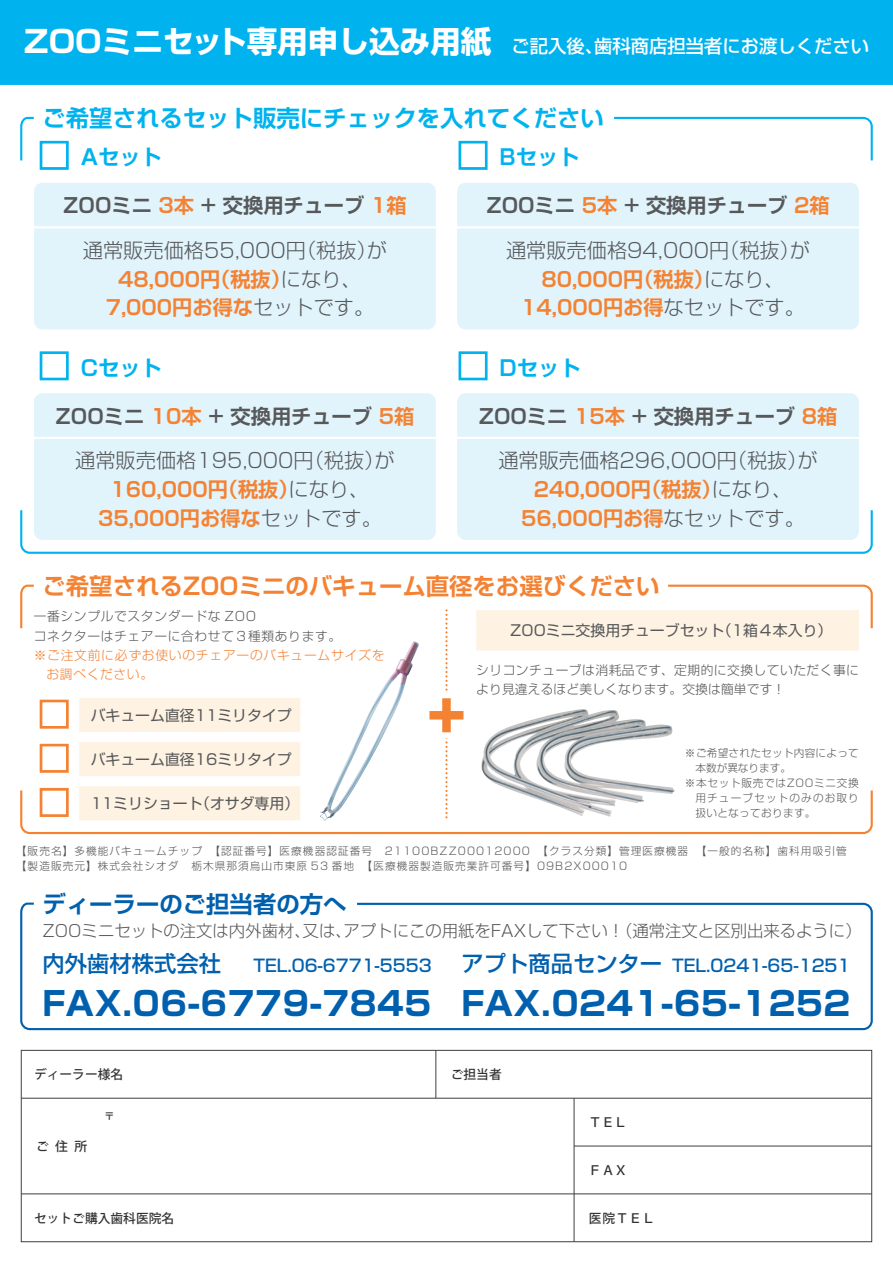
<style>
.page{position:relative;width:893px;height:1263px;background:#fff}
.page>*{position:absolute;margin:0;border:0;box-sizing:border-box;transform-origin:0 0}
.t1{font:700 33px "Shin Go Pr 5";letter-spacing:.015em;color:#0160ae}
.t2{font:700 23.4px "Shin Go Pr 5 De";color:#f48233}
.t3{font:700 23.4px "Shin Go Pr 5 De";color:#00b3ef}
.t4{font:700 23.4px "Shin Go Pr 5 De";color:#0160ae}
.t5{font:500 22.35px "Shin Go Pr 5";color:#0160ae}
.t6{font:700 21.3px "Shin Go Pr 5 De";color:#00b3ef}
.t7{font:300 20.25px/28.7px "Shin Go Pr 5";color:#57585a;text-align:center}
.t8{font:700 20.25px "Shin Go Pr 5 De";color:#57585a}
.t9{font:500 18.3px "Shin Go Pr 5";color:#fff}
.t10{font:500 16.95px "Shin Go Pr 5";color:#0160ae}
.t11{font:300 16.35px "Shin Go Pr 5";color:#57585a}
.t12{font:14.85px "Shin Go Pr 5";color:#57585a}
.t13{font:300 12.75px/19.2px "Shin Go Pr 5";letter-spacing:.04em;color:#57585a}
.t14{font:500 12.75px "Koz Go Std";color:#333}
.t15{font:300 12.75px "Shin Go Pr 5";letter-spacing:.06em;color:#f48233}
.t16{font:300 10.65px/14.9px "Shin Go Pr 5";letter-spacing:.1em;color:#57585a}
.t17{font:300 10.65px "Shin Go Pr 5";letter-spacing:.025em;color:#57585a}
.t18{font:300 10.65px "Shin Go Pr 5";letter-spacing:.065em;color:#57585a}
.t19{font:300 10.65px "Shin Go Pr 5";letter-spacing:.03em;color:#57585a}
.t20{font:300 10.65px "Shin Go Pr 5";color:#57585a}
.t21{font:500 10.65px "Koz Go Std";color:#333}
.s1{font-weight:700;font-size:30.6px}
.s2{font-size:31.95px}
.s3{color:#f48233}
.s4{font-family:"Shin Go Pr 5 De";font-weight:700;color:#f48233}
.s5{font-family:"Shin Go Pr 5 De";font-weight:700;font-size:31.95px;color:#f48233}
.s6{font-size:22.35px}
</style>
<div class="page">
<div style="left:0;top:0;width:893px;height:85px;background:#00b3ef"></div>
<svg style="left:20px;top:510px;width:853px;height:43px"></svg>
<div style="left:34px;top:183px;width:402px;height:146px;background:#e1f4fc"></div>
<div style="left:457px;top:183px;width:402px;height:146px;background:#e1f4fc"></div>
<div style="left:34px;top:393px;width:402px;height:147px;background:#e1f4fc"></div>
<div style="left:457px;top:393px;width:402px;height:147px;background:#e1f4fc"></div>
<svg style="left:20px;top:902px;width:853px;height:127px"></svg>
<svg style="left:614px;top:116px;width:259px;height:45px"></svg>
<svg style="left:20px;top:116px;width:14px;height:45px"></svg>
<svg style="left:20px;top:584px;width:853px;height:249px"></svg>
<div style="left:476px;top:610px;width:383px;height:40px;background:#fef2e3"></div>
<div style="left:79px;top:698px;width:221px;height:34px;background:#fef2e3"></div>
<div style="left:79px;top:742px;width:221px;height:34px;background:#fef2e3"></div>
<div style="left:79px;top:786px;width:221px;height:34px;background:#fef2e3"></div>
<img style="left:480px;top:709px;width:195px;height:108px">
<img style="left:320px;top:641px;width:99px;height:180px">
<svg style="left:34px;top:225px;width:402px;height:5px"></svg>
<svg style="left:457px;top:225px;width:402px;height:5px"></svg>
<svg style="left:34px;top:436px;width:402px;height:4px"></svg>
<svg style="left:457px;top:436px;width:402px;height:4px"></svg>
<svg style="left:20px;top:1049px;width:853px;height:193px"></svg>
<p class="t9" style="left:24px;top:31px;width:847px"><span class="s1">ZOOミニセット専用申し込み用紙</span> ご記入後、歯科商店担当者にお渡しください</p>
<p class="t3" style="left:43px;top:99px;width:563px">ご希望されるセット販売にチェックを入れてください</p>
<p class="t6" style="left:38px;top:140px;width:125px"><span class="s2">□</span> Aセット</p>
<p class="t8" style="left:63px;top:189px;width:345px">ZOOミニ <span class="s3">3本</span> + 交換用チューブ <span class="s3">1箱</span></p>
<p class="t8" style="left:486px;top:189px;width:345px">ZOOミニ <span class="s3">5本</span> + 交換用チューブ <span class="s3">2箱</span></p>
<p class="t6" style="left:457px;top:140px;width:124px"><span class="s2">□</span> Bセット</p>
<p class="t7" style="left:83px;top:234px;width:306px">通常販売価格55,000円（税抜）が<br><span class="s4">48,000円（税抜）</span>になり、<br><span class="s4">7,000円お得な</span>セットです。</p>
<p class="t7" style="left:506px;top:234px;width:306px">通常販売価格94,000円（税抜）が<br><span class="s4">80,000円（税抜）</span>になり、<br><span class="s4">14,000円お得</span>なセットです。</p>
<p class="t6" style="left:38px;top:350px;width:125px"><span class="s2">□</span> Cセット</p>
<p class="t8" style="left:56px;top:399px;width:360px">ZOOミニ <span class="s3">10本</span> + 交換用チューブ <span class="s3">5箱</span></p>
<p class="t8" style="left:479px;top:399px;width:360px">ZOOミニ <span class="s3">15本</span> + 交換用チューブ <span class="s3">8箱</span></p>
<p class="t6" style="left:457px;top:350px;width:125px"><span class="s2">□</span> Dセット</p>
<p class="t7" style="left:75px;top:444px;width:321px">通常販売価格195,000円（税抜）が<br><span class="s4">160,000円（税抜）</span>になり、<br><span class="s4">35,000円お得な</span>セットです。</p>
<p class="t7" style="left:498px;top:444px;width:321px">通常販売価格296,000円（税抜）が<br><span class="s4">240,000円（税抜）</span>になり、<br><span class="s4">56,000円お得</span>なセットです。</p>
<p class="t2" style="left:43px;top:566px;width:619px">ご希望されるZOOミニのバキューム直径をお選びください</p>
<p class="t12" style="left:510px;top:618px;width:324px">ZOOミニ交換用チューブセット（1箱４本入り）</p>
<p class="t13" style="left:34px;top:606px;width:224px">一番シンプルでスタンダードな ZOO</p>
<p class="t13" style="left:34px;top:625px;width:309px">コネクターはチェアーに合わせて３種類あります。</p>
<p class="t15" style="left:34px;top:644px;width:352px">※ご注文前に必ずお使いのチェアーのバキュームサイズを</p>
<p class="t15" style="left:47px;top:663px;width:108px">お調べください。</p>
<p class="t13" style="left:476px;top:659px;width:384px">シリコンチューブは消耗品です、定期的に交換していただく事により見違えるほど美しくなります。交換は簡単です！</p>
<p class="t12" style="left:38px;top:703px;width:255px"><span class="s5">□</span> バキューム直径11ミリタイプ</p>
<p class="t12" style="left:38px;top:747px;width:255px"><span class="s5">□</span> バキューム直径16ミリタイプ</p>
<p class="t12" style="left:38px;top:791px;width:263px"><span class="s5">□</span> 11ミリショート（オサダ専用）</p>
<p class="t17" style="left:685px;top:744px;width:176px">※ご希望されたセット内容によって</p>
<p class="t20" style="left:695px;top:759px;width:97px">本数が異なります。</p>
<p class="t18" style="left:685px;top:774px;width:176px">※本セット販売ではZOOミニ交換</p>
<p class="t16" style="left:695px;top:789px;width:165px">用チューブセットのみのお取り</p>
<p class="t19" style="left:695px;top:804px;width:122px">扱いとなっております。</p>
<p class="t16" style="left:16px;top:843px;width:832px">【販売名】多機能バキュームチップ　【認証番号】医療機器認証番号　21100BZZ00012000　【クラス分類】管理医療機器　【一般的名称】歯科用吸引管【製造販売元】株式会社シオダ　栃木県那須烏山市東原 53 番地　【医療機器製造販売業許可番号】09B2X00010</p>
<p class="t4" style="left:43px;top:885px;width:306px">ディーラーのご担当者の方へ</p>
<p class="t11" style="left:43px;top:918px;width:821px">ZOOミニセットの注文は内外歯材、又は、アプトにこの用紙をFAXして下さい！（通常注文と区別出来るように）</p>
<p class="t5" style="left:43px;top:945px;width:180px">内外歯材株式会社</p>
<p class="t10" style="left:253px;top:951px;width:180px">TEL.06-6771-5553</p>
<p class="t10" style="left:461px;top:951px;width:391px"><span class="s6">アプト商品センター</span> TEL.0241-65-1251</p>
<p class="t1" style="left:43px;top:977px;width:390px">FAX.06-6779-7845</p>
<p class="t1" style="left:461px;top:977px;width:390px">FAX.0241-65-1252</p>
<p class="t14" style="left:34px;top:1066px;width:91px">ディーラー様名</p>
<p class="t14" style="left:451px;top:1066px;width:53px">ご担当者</p>
<p class="t21" style="left:104px;top:1110px;width:12px">〒</p>
<p class="t14" style="left:589px;top:1114px;width:40px">ＴＥＬ</p>
<p class="t14" style="left:36px;top:1138px;width:53px">ご住所</p>
<p class="t14" style="left:589px;top:1162px;width:40px">ＦＡＸ</p>
<p class="t14" style="left:34px;top:1210px;width:142px">セットご購入歯科医院名</p>
<p class="t14" style="left:589px;top:1210px;width:68px">医院ＴＥＬ</p>
</div>
